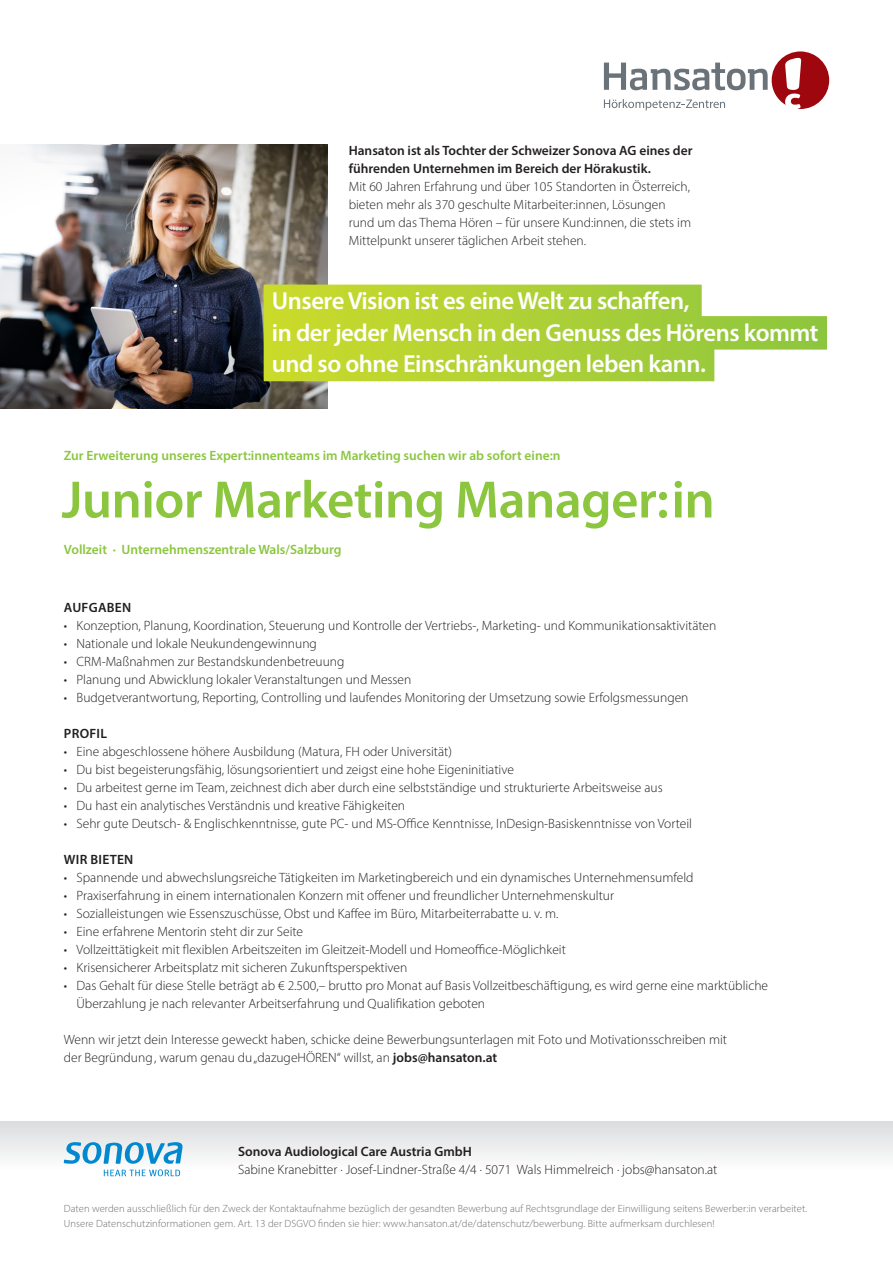
<style>
.page{position:relative;width:893px;height:1263px;background:#fff}
.page>*{position:absolute;margin:0;border:0;box-sizing:border-box;transform-origin:0 0}
.t1{font:600 53.1px "Myriad Pro";letter-spacing:-.01em;color:#8bc63e}
.t2{font:600 24.75px "Myriad Pro";letter-spacing:-.02em;color:#fff}
.t3{font:300 13.5px "Myriad Pro";color:#231f20}
.t4{font:600 13.5px "Myriad Pro";color:#231f20}
.t5{font:600 13.5px "Myriad Pro";color:#8bc63e}
.t6{font:600 13.5px "Myriad Pro";letter-spacing:.02em;color:#231f20}
.t7{font:300 10.5px "Myriad Pro";letter-spacing:.01em;color:#6c6d70}
.s1{font-weight:600}
</style>
<div class="page">
<img style="left:0;top:145px;width:327px;height:263px">
<svg style="left:264px;top:285px;width:563px;height:96px;background:#bbd750"></svg>
<div style="left:0;top:1121px;width:893px;height:49px;background:linear-gradient(to bottom,#dbdcde,#fefefe)"></div>
<svg style="left:64px;top:1142px;width:119px;height:34px"></svg>
<svg style="left:604px;top:51px;width:225px;height:59px"></svg>
<p class="t4" style="left:349px;top:142px;width:345px">Hansaton ist als Tochter der Schweizer Sonova AG eines der</p>
<p class="t4" style="left:349px;top:160px;width:304px">führenden Unternehmen im Bereich der Hörakustik.</p>
<p class="t3" style="left:349px;top:178px;width:343px">Mit 60 Jahren Erfahrung und über 105 Standorten in Österreich,</p>
<p class="t3" style="left:349px;top:196px;width:318px">bieten mehr als 370 geschulte Mitarbeiter:innen, Lösungen</p>
<p class="t3" style="left:349px;top:214px;width:344px">rund um das Thema Hören – für unsere Kund:innen, die stets im</p>
<p class="t3" style="left:349px;top:232px;width:239px">Mittelpunkt unserer täglichen Arbeit stehen.</p>
<p class="t2" style="left:272px;top:285px;width:419px">Unsere Vision ist es eine Welt zu schaffen,</p>
<p class="t2" style="left:272px;top:317px;width:548px">in der jeder Mensch in den Genuss des Hörens kommt</p>
<p class="t2" style="left:272px;top:348px;width:436px">und so ohne Einschränkungen leben kann.</p>
<p class="t5" style="left:64px;top:446px;width:498px">Zur Erweiterung unseres Expert:innenteams im Marketing suchen wir ab sofort eine:n</p>
<p class="t1" style="left:62px;top:466px;width:655px">Junior Marketing Manager:in</p>
<p class="t5" style="left:64px;top:541px;width:279px">Vollzeit · Unternehmenszentrale Wals/Salzburg</p>
<p class="t6" style="left:64px;top:598px;width:69px">AUFGABEN</p>
<p class="t3" style="left:64px;top:617px;width:654px">• Konzeption, Planung, Koordination, Steuerung und Kontrolle der Vertriebs-, Marketing- und Kommunikationsaktivitäten</p>
<p class="t3" style="left:64px;top:635px;width:255px">• Nationale und lokale Neukundengewinnung</p>
<p class="t3" style="left:64px;top:653px;width:282px">• CRM-Maßnahmen zur Bestandskundenbetreuung</p>
<p class="t3" style="left:64px;top:671px;width:349px">• Planung und Abwicklung lokaler Veranstaltungen und Messen</p>
<p class="t3" style="left:64px;top:689px;width:626px">• Budgetverantwortung, Reporting, Controlling und laufendes Monitoring der Umsetzung sowie Erfolgsmessungen</p>
<p class="t4" style="left:64px;top:724px;width:45px">PROFIL</p>
<p class="t3" style="left:64px;top:743px;width:390px">• Eine abgeschlossene höhere Ausbildung (Matura, FH oder Universität)</p>
<p class="t3" style="left:64px;top:761px;width:452px">• Du bist begeisterungsfähig, lösungsorientiert und zeigst eine hohe Eigeninitiative</p>
<p class="t3" style="left:64px;top:779px;width:600px">• Du arbeitest gerne im Team, zeichnest dich aber durch eine selbstständige und strukturierte Arbeitsweise aus</p>
<p class="t3" style="left:64px;top:797px;width:343px">• Du hast ein analytisches Verständnis und kreative Fähigkeiten</p>
<p class="t3" style="left:64px;top:815px;width:630px">• Sehr gute Deutsch- &amp; Englischkenntnisse, gute PC- und MS-Office Kenntnisse, InDesign-Basiskenntnisse von Vorteil</p>
<p class="t6" style="left:64px;top:850px;width:71px">WIR BIETEN</p>
<p class="t3" style="left:64px;top:869px;width:631px">• Spannende und abwechslungsreiche Tätigkeiten im Marketingbereich und ein dynamisches Unternehmensumfeld</p>
<p class="t3" style="left:64px;top:887px;width:552px">• Praxiserfahrung in einem internationalen Konzern mit offener und freundlicher Unternehmenskultur</p>
<p class="t3" style="left:64px;top:905px;width:496px">• Sozialleistungen wie Essenszuschüsse, Obst und Kaffee im Büro, Mitarbeiterrabatte u. v. m.</p>
<p class="t3" style="left:64px;top:923px;width:241px">• Eine erfahrene Mentorin steht dir zur Seite</p>
<p class="t3" style="left:64px;top:941px;width:504px">• Vollzeittätigkeit mit flexiblen Arbeitszeiten im Gleitzeit-Modell und Homeoffice-Möglichkeit</p>
<p class="t3" style="left:64px;top:959px;width:345px">• Krisensicherer Arbeitsplatz mit sicheren Zukunftsperspektiven</p>
<p class="t3" style="left:64px;top:977px;width:706px">• Das Gehalt für diese Stelle beträgt ab € 2.500,– brutto pro Monat auf Basis Vollzeitbeschäftigung, es wird gerne eine marktübliche</p>
<p class="t3" style="left:77px;top:995px;width:410px">Überzahlung je nach relevanter Arbeitserfahrung und Qualifikation geboten</p>
<p class="t3" style="left:64px;top:1031px;width:665px">Wenn wir jetzt dein Interesse geweckt haben, schicke deine Bewerbungsunterlagen mit Foto und Motivationsschreiben mit</p>
<p class="t3" style="left:64px;top:1049px;width:435px">der Begründung, warum genau du „dazugeHÖREN“ willst, an <span class="s1">jobs@hansaton.at</span></p>
<p class="t4" style="left:238px;top:1142px;width:235px">Sonova Audiological Care Austria GmbH</p>
<p class="t3" style="left:238px;top:1161px;width:481px">Sabine Kranebitter · Josef-Lindner-Straße 4/4 · 5071 Wals Himmelreich · jobs@hansaton.at</p>
<p class="t7" style="left:64px;top:1202px;width:745px">Daten werden ausschließlich für den Zweck der Kontaktaufnahme bezüglich der gesandten Bewerbung auf Rechtsgrundlage der Einwilligung seitens Bewerber:in verarbeitet.</p>
<p class="t7" style="left:64px;top:1217px;width:652px">Unsere Datenschutzinformationen gem. Art. 13 der DSGVO finden sie hier: www.hansaton.at/de/datenschutz/bewerbung. Bitte aufmerksam durchlesen!</p>
</div>
